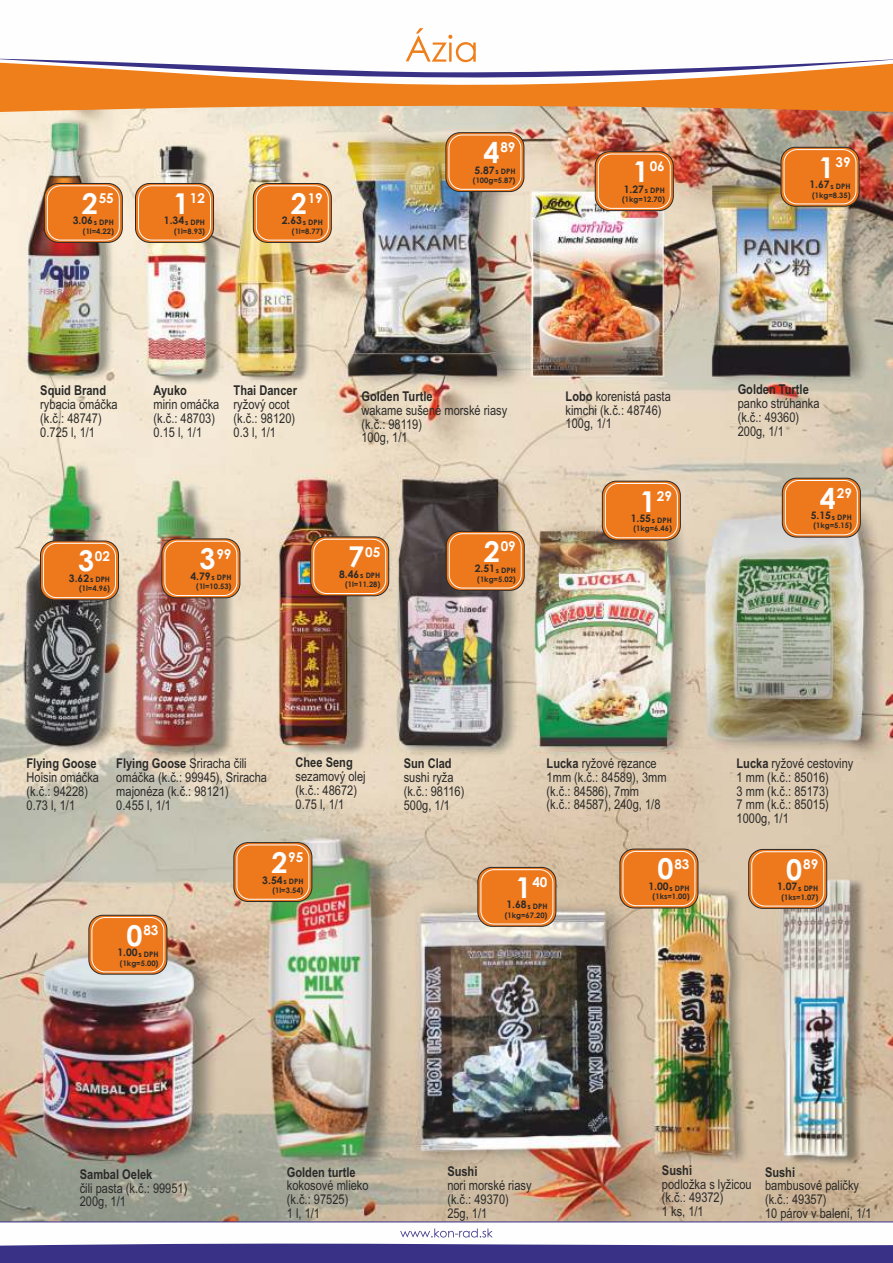
<style>
.page{position:relative;width:893px;height:1263px;background:#fff}
.page>*{position:absolute;margin:0;border:0;box-sizing:border-box;transform-origin:0 0}
.t1{font:700 28.65px "Century Gothic";color:#fefefe}
.t2{font:13.5px/13.8px "Arial Narrow";color:#2b2a29}
.t3{font:700 13.5px "Arial Narrow";color:#2b2a29}
.t4{font:700 13.5px "Century Gothic";color:#fefefe}
.t5{font:700 10.35px "Century Gothic";color:#2b2a29}
.t6{font:700 7.5px "Century Gothic";color:#2b2a29}
.s1{font-size:7.5px}
.s2{font-weight:700}
</style>
<div class="page">
<img style="left:0;top:113px;width:893px;height:1108px">
<svg style="left:0;top:28px;width:893px;height:34px"></svg>
<svg style="left:0;top:62px;width:893px;height:51px;fill:#ef7f1a"></svg>
<svg style="left:0;top:1221px;width:893px;height:42px"></svg>
<svg style="left:161px;top:538px;width:79px;height:60px"></svg>
<div style="left:164px;top:541px;width:73px;height:55px;background:#ee781c;border:1px solid #fefefe;border-radius:13px"></div>
<svg style="left:40px;top:540px;width:79px;height:60px"></svg>
<div style="left:43px;top:543px;width:73px;height:55px;background:#ee781c;border:1px solid #fefefe;border-radius:13px"></div>
<svg style="left:88px;top:915px;width:79px;height:60px"></svg>
<div style="left:91px;top:917px;width:73px;height:55px;background:#ee781c;border:1px solid #fefefe;border-radius:13px"></div>
<svg style="left:233px;top:842px;width:79px;height:60px"></svg>
<div style="left:236px;top:844px;width:73px;height:56px;background:#ee781c;border:1px solid #fefefe;border-radius:13px"></div>
<svg style="left:310px;top:536px;width:79px;height:60px"></svg>
<div style="left:313px;top:539px;width:73px;height:55px;background:#ee781c;border:1px solid #fefefe;border-radius:13px"></div>
<svg style="left:135px;top:183px;width:79px;height:60px"></svg>
<div style="left:138px;top:185px;width:73px;height:56px;background:#ee781c;border:1px solid #fefefe;border-radius:13px"></div>
<svg style="left:44px;top:183px;width:79px;height:60px"></svg>
<div style="left:47px;top:185px;width:73px;height:56px;background:#ee781c;border:1px solid #fefefe;border-radius:13px"></div>
<svg style="left:780px;top:147px;width:79px;height:60px"></svg>
<div style="left:784px;top:149px;width:72px;height:55px;background:#ee781c;border:1px solid #fefefe;border-radius:13px"></div>
<svg style="left:446px;top:531px;width:79px;height:60px"></svg>
<div style="left:449px;top:533px;width:73px;height:55px;background:#ee781c;border:1px solid #fefefe;border-radius:13px"></div>
<svg style="left:748px;top:849px;width:79px;height:60px"></svg>
<div style="left:751px;top:851px;width:73px;height:55px;background:#ee781c;border:1px solid #fefefe;border-radius:13px"></div>
<svg style="left:477px;top:867px;width:79px;height:60px"></svg>
<div style="left:480px;top:869px;width:73px;height:55px;background:#ee781c;border:1px solid #fefefe;border-radius:13px"></div>
<svg style="left:619px;top:848px;width:79px;height:60px"></svg>
<div style="left:622px;top:851px;width:73px;height:55px;background:#ee781c;border:1px solid #fefefe;border-radius:13px"></div>
<svg style="left:253px;top:183px;width:79px;height:60px"></svg>
<div style="left:256px;top:185px;width:73px;height:56px;background:#ee781c;border:1px solid #fefefe;border-radius:13px"></div>
<svg style="left:445px;top:132px;width:79px;height:60px"></svg>
<div style="left:448px;top:135px;width:73px;height:55px;background:#ee781c;border:1px solid #fefefe;border-radius:13px"></div>
<svg style="left:782px;top:478px;width:79px;height:60px"></svg>
<div style="left:785px;top:480px;width:73px;height:55px;background:#ee781c;border:1px solid #fefefe;border-radius:13px"></div>
<svg style="left:602px;top:481px;width:79px;height:59px"></svg>
<div style="left:605px;top:483px;width:73px;height:55px;background:#ee781c;border:1px solid #fefefe;border-radius:13px"></div>
<svg style="left:595px;top:151px;width:79px;height:60px"></svg>
<div style="left:598px;top:154px;width:73px;height:55px;background:#ee781c;border:1px solid #fefefe;border-radius:13px"></div>
<h1 class="t1" style="left:82px;top:192px;width:18px">2</h1>
<p class="t5" style="left:73px;top:217px;width:43px">3.06<span class="s1">s DPH</span></p>
<p class="t6" style="left:83px;top:228px;width:33px">(1l=4.22)</p>
<p class="t4" style="left:99px;top:193px;width:17px">55</p>
<h1 class="t1" style="left:173px;top:192px;width:18px">1</h1>
<p class="t5" style="left:164px;top:217px;width:43px">1.34<span class="s1">s DPH</span></p>
<p class="t6" style="left:174px;top:228px;width:33px">(1l=8.93)</p>
<p class="t4" style="left:190px;top:193px;width:17px">12</p>
<h1 class="t1" style="left:291px;top:192px;width:18px">2</h1>
<p class="t5" style="left:282px;top:217px;width:43px">2.63<span class="s1">s DPH</span></p>
<p class="t6" style="left:292px;top:228px;width:33px">(1l=8.77)</p>
<p class="t4" style="left:308px;top:193px;width:17px">19</p>
<h1 class="t1" style="left:483px;top:142px;width:18px">4</h1>
<p class="t5" style="left:474px;top:166px;width:43px">5.87<span class="s1">s DPH</span></p>
<p class="t6" style="left:473px;top:177px;width:44px">(100g=5.87)</p>
<p class="t4" style="left:500px;top:142px;width:17px">89</p>
<h1 class="t1" style="left:633px;top:161px;width:18px">1</h1>
<p class="t5" style="left:624px;top:185px;width:43px">1.27<span class="s1">s DPH</span></p>
<p class="t6" style="left:622px;top:196px;width:44px">(1kg=12.70)</p>
<p class="t4" style="left:650px;top:161px;width:17px">06</p>
<p class="t3" style="left:40px;top:385px;width:67px">Squid Brand</p>
<p class="t2" style="left:40px;top:399px;width:79px">rybacia omáčka (k.č.: 48747)<br>0.725 l, 1/1</p>
<p class="t3" style="left:154px;top:385px;width:35px">Ayuko</p>
<p class="t2" style="left:154px;top:399px;width:67px">mirin omáčka (k.č.: 48703)<br>0.15 l, 1/1</p>
<p class="t3" style="left:234px;top:385px;width:65px">Thai Dancer</p>
<p class="t2" style="left:234px;top:399px;width:63px">ryžový ocot (k.č.: 98120)<br>0.3 l, 1/1</p>
<h1 class="t1" style="left:78px;top:550px;width:18px">3</h1>
<p class="t5" style="left:69px;top:574px;width:43px">3.62<span class="s1">s DPH</span></p>
<p class="t6" style="left:79px;top:586px;width:33px">(1l=4.96)</p>
<p class="t4" style="left:95px;top:550px;width:17px">02</p>
<h1 class="t1" style="left:199px;top:548px;width:18px">3</h1>
<p class="t5" style="left:190px;top:572px;width:43px">4.79<span class="s1">s DPH</span></p>
<p class="t6" style="left:196px;top:583px;width:37px">(1l=10.53)</p>
<p class="t4" style="left:216px;top:548px;width:17px">99</p>
<p class="t3" style="left:361px;top:391px;width:73px">Golden Turtle</p>
<p class="t2" style="left:361px;top:404px;width:147px">wakame sušené morské riasy (k.č.: 98119)<br>100g, 1/1</p>
<h1 class="t1" style="left:348px;top:546px;width:18px">7</h1>
<p class="t5" style="left:339px;top:570px;width:43px">8.46<span class="s1">s DPH</span></p>
<p class="t6" style="left:345px;top:581px;width:37px">(1l=11.28)</p>
<p class="t4" style="left:365px;top:546px;width:17px">05</p>
<h1 class="t1" style="left:484px;top:540px;width:18px">2</h1>
<p class="t5" style="left:475px;top:565px;width:43px">2.51<span class="s1">s DPH</span></p>
<p class="t6" style="left:477px;top:576px;width:40px">(1kg=5.02)</p>
<p class="t4" style="left:501px;top:541px;width:17px">09</p>
<p class="t2" style="left:566px;top:390px;width:107px"><span class="s2">Lobo</span> korenistá pasta kimchi (k.č.: 48746)<br>100g, 1/1</p>
<h1 class="t1" style="left:640px;top:490px;width:18px">1</h1>
<p class="t5" style="left:631px;top:514px;width:43px">1.55<span class="s1">s DPH</span></p>
<p class="t6" style="left:633px;top:526px;width:40px">(1kg=6.46)</p>
<p class="t4" style="left:657px;top:491px;width:17px">29</p>
<h1 class="t1" style="left:819px;top:156px;width:18px">1</h1>
<p class="t5" style="left:809px;top:180px;width:43px">1.67<span class="s1">s DPH</span></p>
<p class="t6" style="left:812px;top:192px;width:40px">(1kg=8.35)</p>
<p class="t4" style="left:835px;top:157px;width:17px">39</p>
<p class="t3" style="left:738px;top:384px;width:73px">Golden Turtle</p>
<p class="t2" style="left:738px;top:398px;width:83px">panko strúhanka (k.č.: 49360)<br>200g, 1/1</p>
<h1 class="t1" style="left:820px;top:487px;width:18px">4</h1>
<p class="t5" style="left:811px;top:511px;width:43px">5.15<span class="s1">s DPH</span></p>
<p class="t6" style="left:813px;top:523px;width:40px">(1kg=5.15)</p>
<p class="t4" style="left:837px;top:488px;width:17px">29</p>
<p class="t3" style="left:27px;top:758px;width:72px">Flying Goose</p>
<p class="t2" style="left:27px;top:772px;width:74px">Hoisin omáčka (k.č.: 94228)<br>0.73 l, 1/1</p>
<p class="t2" style="left:116px;top:758px;width:152px"><span class="s2">Flying Goose</span> Sriracha čili omáčka (k.č.: 99945), Sriracha majonéza (k.č.: 98121)<br>0.455 l, 1/1</p>
<p class="t3" style="left:296px;top:757px;width:59px">Chee Seng</p>
<p class="t2" style="left:296px;top:771px;width:72px">sezamový olej (k.č.: 48672)<br>0.75 l, 1/1</p>
<h1 class="t1" style="left:126px;top:924px;width:18px">0</h1>
<p class="t5" style="left:117px;top:948px;width:43px">1.00<span class="s1">s DPH</span></p>
<p class="t6" style="left:120px;top:960px;width:40px">(1kg=5.00)</p>
<p class="t4" style="left:143px;top:925px;width:17px">83</p>
<h1 class="t1" style="left:271px;top:851px;width:18px">2</h1>
<p class="t5" style="left:262px;top:876px;width:43px">3.54<span class="s1">s DPH</span></p>
<p class="t6" style="left:272px;top:887px;width:33px">(1l=3.54)</p>
<p class="t4" style="left:288px;top:852px;width:17px">95</p>
<p class="t3" style="left:404px;top:758px;width:49px">Sun Clad</p>
<p class="t2" style="left:404px;top:772px;width:62px">sushi ryža (k.č.: 98116)<br>500g, 1/1</p>
<p class="t2" style="left:547px;top:758px;width:121px"><span class="s2">Lucka</span> ryžové rezance<br>1mm (k.č.: 84589), 3mm (k.č.: 84586), 7mm<br>(k.č.: 84587), 240g, 1/8</p>
<h1 class="t1" style="left:515px;top:876px;width:18px">1</h1>
<p class="t5" style="left:506px;top:900px;width:43px">1.68<span class="s1">s DPH</span></p>
<p class="t6" style="left:505px;top:912px;width:44px">(1kg=67.20)</p>
<p class="t4" style="left:532px;top:877px;width:17px">40</p>
<h1 class="t1" style="left:657px;top:858px;width:18px">0</h1>
<p class="t5" style="left:648px;top:882px;width:43px">1.00<span class="s1">s DPH</span></p>
<p class="t6" style="left:653px;top:894px;width:38px">(1ks=1.00)</p>
<p class="t4" style="left:674px;top:858px;width:17px">83</p>
<p class="t2" style="left:736px;top:758px;width:118px"><span class="s2">Lucka</span> ryžové cestoviny<br>1 mm (k.č.: 85016)<br>3 mm (k.č.: 85173)<br>7 mm (k.č.: 85015)<br>1000g, 1/1</p>
<h1 class="t1" style="left:786px;top:858px;width:18px">0</h1>
<p class="t5" style="left:777px;top:883px;width:43px">1.07<span class="s1">s DPH</span></p>
<p class="t6" style="left:781px;top:894px;width:38px">(1ks=1.07)</p>
<p class="t4" style="left:803px;top:859px;width:17px">89</p>
<p class="t3" style="left:80px;top:1169px;width:74px">Sambal Oelek</p>
<p class="t2" style="left:80px;top:1182px;width:109px">čili pasta (k.č.: 99951)<br>200g, 1/1</p>
<p class="t3" style="left:287px;top:1167px;width:70px">Golden turtle</p>
<p class="t2" style="left:287px;top:1180px;width:83px">kokosové mlieko (k.č.: 97525)<br>1 l, 1/1</p>
<p class="t3" style="left:447px;top:1166px;width:32px">Sushi</p>
<p class="t2" style="left:447px;top:1180px;width:86px">nori morské riasy (k.č.: 49370)<br>25g, 1/1</p>
<p class="t3" style="left:662px;top:1165px;width:32px">Sushi</p>
<p class="t2" style="left:662px;top:1178px;width:91px">podložka s lyžicou (k.č.: 49372)<br>1 ks, 1/1</p>
<p class="t3" style="left:765px;top:1167px;width:32px">Sushi</p>
<p class="t2" style="left:765px;top:1180px;width:108px">bambusové paličky (k.č.: 49357)<br>10 párov v balení, 1/1</p>
</div>
